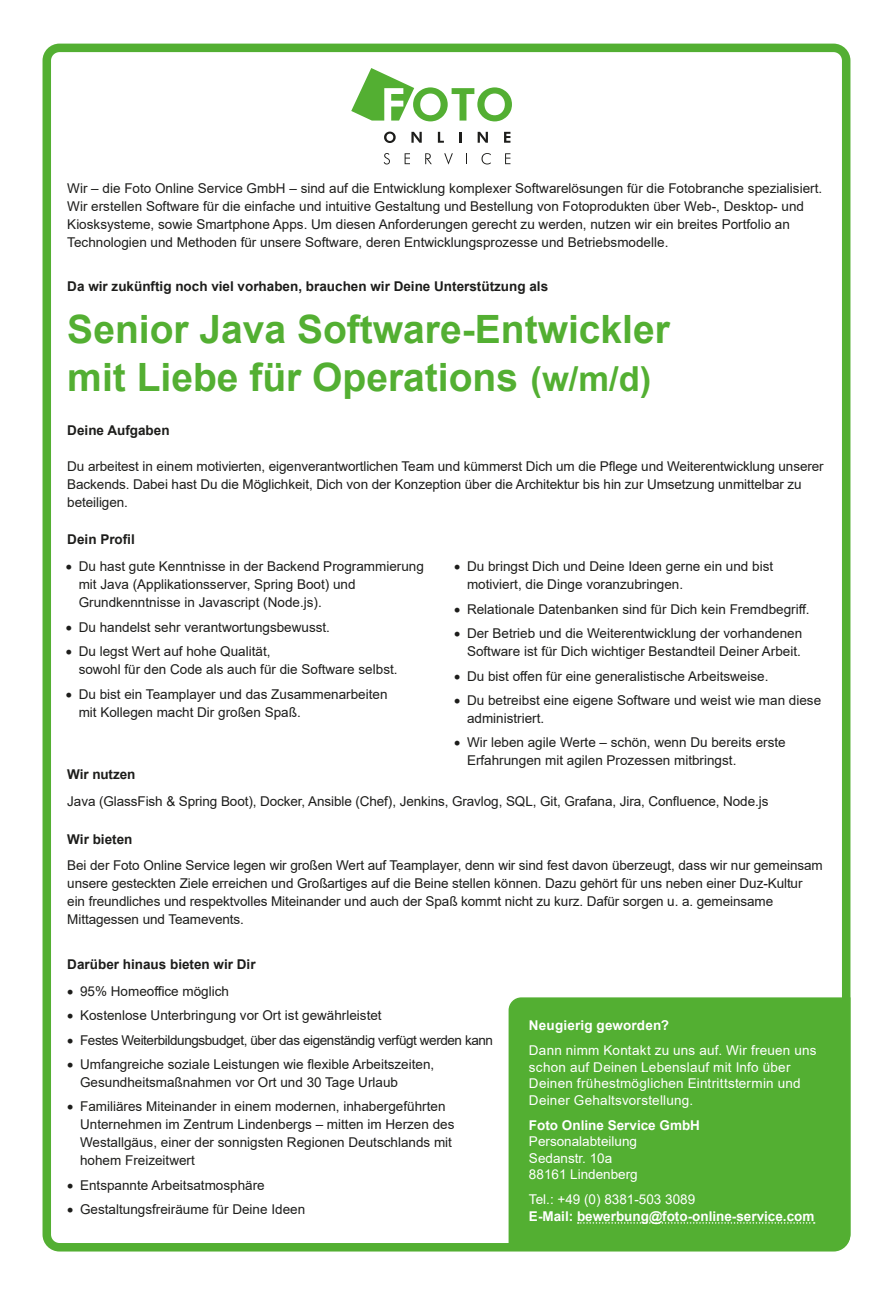
<style>
.page{position:relative;width:893px;height:1293px;background:#fff}
.page>*{position:absolute;margin:0;border:0;box-sizing:border-box;transform-origin:0 0}
.t1{font:700 39px/48px "Arial";color:#53af32}
.t2{font:13.5px/18px "Arial";color:#1d1d1b}
.t3{font:13.5px/16.5px "Arial";letter-spacing:.015em;color:#fff}
.t4{font:700 13.5px "Arial";color:#1d1d1b}
.t5{font:700 13.5px "Arial";color:#fff}
.t6{font:13.5px "Arial";letter-spacing:-.03em;color:#1d1d1b}
.s1{font-size:34.5px}
</style>
<div class="page">
<div style="left:43px;top:44px;width:807px;height:1207px;border:9px solid #53af32;border-radius:13px"></div>
<svg style="left:351px;top:68px;width:161px;height:53px"></svg>
<svg style="left:384px;top:132px;width:12px;height:11px"></svg>
<svg style="left:411px;top:132px;width:11px;height:11px"></svg>
<svg style="left:438px;top:132px;width:6px;height:11px"></svg>
<svg style="left:459px;top:132px;width:2px;height:11px"></svg>
<svg style="left:478px;top:132px;width:10px;height:11px"></svg>
<svg style="left:504px;top:132px;width:6px;height:11px"></svg>
<svg style="left:384px;top:153px;width:6px;height:11px"></svg>
<svg style="left:405px;top:153px;width:5px;height:11px"></svg>
<svg style="left:425px;top:153px;width:7px;height:11px"></svg>
<svg style="left:444px;top:153px;width:9px;height:12px"></svg>
<svg style="left:481px;top:153px;width:10px;height:11px"></svg>
<svg style="left:505px;top:153px;width:5px;height:11px"></svg>
<div style="left:509px;top:997px;width:341px;height:253px;background:#53af32"></div>
<svg style="left:578px;top:1222px;width:237px;height:1px"></svg>
<p class="t2" style="left:67px;top:179px;width:756px">Wir – die Foto Online Service GmbH – sind auf die Entwicklung komplexer Softwarelösungen für die Fotobranche spezialisiert.<br>Wir erstellen Software für die einfache und intuitive Gestaltung und Bestellung von Fotoprodukten über Web-, Desktop- und Kiosksysteme, sowie Smartphone Apps. Um diesen Anforderungen gerecht zu werden, nutzen wir ein breites Portfolio an Technologien und Methoden für unsere Software, deren Entwicklungsprozesse und Betriebsmodelle.</p>
<p class="t4" style="left:67px;top:276px;width:482px">Da wir zukünftig noch viel vorhaben, brauchen wir Deine Unterstützung als</p>
<h1 class="t1" style="left:67px;top:306px;width:604px">Senior Java Software-Entwickler mit Liebe für Operations <span class="s1">(w/m/d)</span></h1>
<p class="t4" style="left:67px;top:420px;width:104px">Deine Aufgaben</p>
<p class="t2" style="left:67px;top:457px;width:758px">Du arbeitest in einem motivierten, eigenverantwortlichen Team und kümmerst Dich um die Pflege und Weiterentwicklung unserer<br>Backends. Dabei hast Du die Möglichkeit, Dich von der Konzeption über die Architektur bis hin zur Umsetzung unmittelbar zu beteiligen.</p>
<p class="t4" style="left:67px;top:530px;width:69px">Dein Profil</p>
<p class="t2" style="left:467px;top:557px;width:308px;text-indent:-13px">• Du bringst Dich und Deine Ideen gerne ein und bist motiviert, die Dinge voranzubringen.</p>
<p class="t2" style="left:454px;top:600px;width:357px">• Relationale Datenbanken sind für Dich kein Fremdbegriff.</p>
<p class="t2" style="left:454px;top:624px;width:349px;text-align:right">• Der Betrieb und die Weiterentwicklung der vorhandenen<br>Software ist für Dich wichtiger Bestandteil Deiner Arbeit.</p>
<p class="t2" style="left:454px;top:667px;width:316px">• Du bist offen für eine generalistische Arbeitsweise.</p>
<p class="t2" style="left:467px;top:691px;width:356px;text-indent:-13px">• Du betreibst eine eigene Software und weist wie man diese administriert.</p>
<p class="t2" style="left:467px;top:733px;width:320px;text-indent:-13px">• Wir leben agile Werte – schön, wenn Du bereits erste<br>Erfahrungen mit agilen Prozessen mitbringst.</p>
<p class="t2" style="left:79px;top:557px;width:347px;text-indent:-13px">• Du hast gute Kenntnisse in der Backend Programmierung mit Java (Applikationsserver, Spring Boot) und<br>Grundkenntnisse in Javascript (Node.js).</p>
<p class="t2" style="left:66px;top:618px;width:266px">• Du handelst sehr verantwortungsbewusst.</p>
<p class="t2" style="left:79px;top:642px;width:320px;text-indent:-13px">• Du legst Wert auf hohe Qualität,<br>sowohl für den Code als auch für die Software selbst.</p>
<p class="t2" style="left:79px;top:685px;width:310px;text-indent:-13px">• Du bist ein Teamplayer und das Zusammenarbeiten mit Kollegen macht Dir großen Spaß.</p>
<p class="t4" style="left:67px;top:765px;width:70px">Wir nutzen</p>
<p class="t2" style="left:67px;top:792px;width:703px">Java (GlassFish &amp; Spring Boot), Docker, Ansible (Chef), Jenkins, Gravlog, SQL, Git, Grafana, Jira, Confluence, Node.js</p>
<p class="t4" style="left:67px;top:829px;width:67px">Wir bieten</p>
<p class="t2" style="left:67px;top:856px;width:757px">Bei der Foto Online Service legen wir großen Wert auf Teamplayer, denn wir sind fest davon überzeugt, dass wir nur gemeinsam unsere gesteckten Ziele erreichen und Großartiges auf die Beine stellen können. Dazu gehört für uns neben einer Duz-Kultur ein freundliches und respektvolles Miteinander und auch der Spaß kommt nicht zu kurz. Dafür sorgen u. a. gemeinsame Mittagessen und Teamevents.</p>
<p class="t4" style="left:67px;top:955px;width:190px">Darüber hinaus bieten wir Dir</p>
<p class="t2" style="left:67px;top:982px;width:163px">• 95% Homeoffice möglich</p>
<p class="t2" style="left:67px;top:1006px;width:316px">• Kostenlose Unterbringung vor Ort ist gewährleistet</p>
<p class="t6" style="left:67px;top:1030px;width:427px">• Festes Weiterbildungsbudget, über das eigenständig verfügt werden kann</p>
<p class="t2" style="left:80px;top:1055px;width:356px;text-indent:-13px">• Umfangreiche soziale Leistungen wie flexible Arbeitszeiten,<br>Gesundheitsmaßnahmen vor Ort und 30 Tage Urlaub</p>
<p class="t2" style="left:80px;top:1097px;width:376px;text-indent:-13px">• Familiäres Miteinander in einem modernen, inhabergeführten Unternehmen im Zentrum Lindenbergs – mitten im Herzen des Westallgäus, einer der sonnigsten Regionen Deutschlands mit hohem Freizeitwert</p>
<p class="t2" style="left:67px;top:1176px;width:199px">• Entspannte Arbeitsatmosphäre</p>
<p class="t2" style="left:67px;top:1200px;width:239px">• Gestaltungsfreiräume für Deine Ideen</p>
<p class="t5" style="left:529px;top:1016px;width:142px">Neugierig geworden?</p>
<p class="t3" style="left:529px;top:1042px;width:289px">Dann nimm Kontakt zu uns auf. Wir freuen uns schon auf Deinen Lebenslauf mit Info über Deinen frühestmöglichen Eintrittstermin und Deiner Gehaltsvorstellung.</p>
<p class="t5" style="left:529px;top:1115px;width:173px">Foto Online Service GmbH</p>
<p class="t3" style="left:529px;top:1133px;width:110px">Personalabteilung<br>Sedanstr. 10a<br>88161 Lindenberg</p>
<p class="t3" style="left:529px;top:1191px;width:168px">Tel.: +49 (0) 8381-503 3089</p>
<p class="t5" style="left:529px;top:1206px;width:287px">E-Mail: bewerbung@foto-online-service.com</p>
</div>
